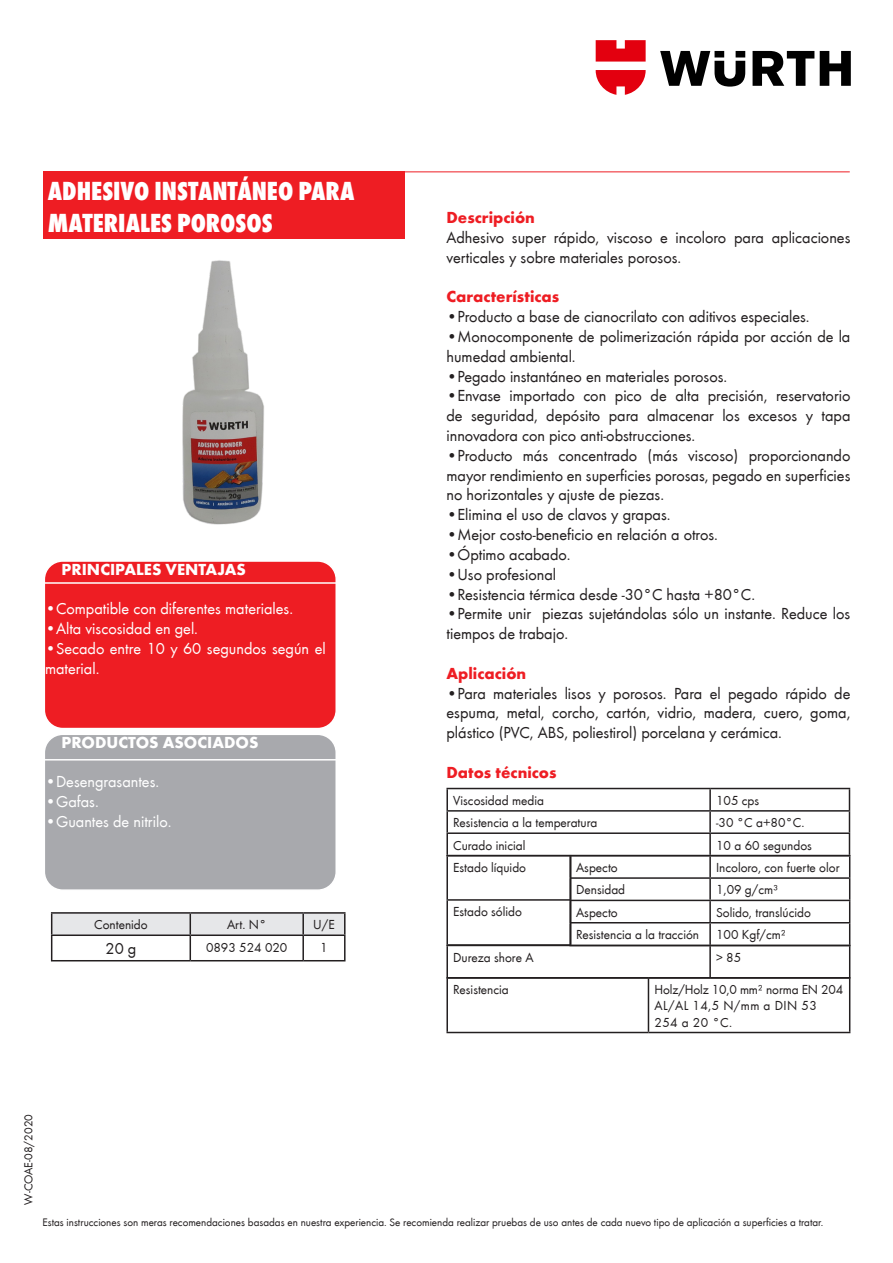
<style>
.page{position:relative;width:893px;height:1263px;background:#fff}
.page>*{position:absolute;margin:0;border:0;box-sizing:border-box;transform-origin:0 0}
.t1{font:800 condensed 27px/32.4px "Wuerth";color:#fff}
.t2{font:16.5px/19.8px "Wuerth";color:#231f20}
.t3{font:16.5px/19.8px "Wuerth";color:#fff}
.t4{font:700 16.5px "Wuerth";color:#ee1d23}
.t5{font:700 16.5px "Wuerth";color:#fff}
.t6{font:13.5px "Wuerth";color:#231f20}
.t7{font:13.5px/16.2px "Wuerth";letter-spacing:.03em;color:#231f20}
.t8{font:12px "Wuerth";color:#231f20}
.t9{font:11.25px "Wuerth";color:#231f20}
</style>
<div class="page">
<div style="left:43px;top:172px;width:362px;height:67px;background:#ee1d23"></div>
<hr style="left:358px;top:171px;width:492px;height:1px;background:#ee1d23">
<svg style="left:660px;top:51px;width:191px;height:36px"></svg>
<svg style="left:596px;top:40px;width:50px;height:55px"></svg>
<div style="left:44px;top:734px;width:292px;height:156px;background:#a8a9ad;border-radius:18px"></div>
<div style="left:44px;top:733px;width:293px;height:158px;border:2px solid #fff;border-radius:18px"></div>
<hr style="left:44px;top:759px;width:293px;height:1px;background:#fff">
<div style="left:44px;top:561px;width:292px;height:167px;background:#ee1d23;border-radius:18px"></div>
<div style="left:44px;top:560px;width:293px;height:169px;border:2px solid #fff;border-radius:18px"></div>
<hr style="left:44px;top:582px;width:293px;height:2px;background:#fff">
<hr style="left:446px;top:788px;width:264px;height:1px;background:#231f20">
<hr style="left:446px;top:789px;width:2px;height:21px;background:#231f20">
<hr style="left:710px;top:788px;width:140px;height:1px;background:#231f20">
<hr style="left:709px;top:789px;width:2px;height:21px;background:#231f20">
<hr style="left:446px;top:810px;width:264px;height:2px;background:#231f20">
<hr style="left:446px;top:812px;width:2px;height:20px;background:#231f20">
<hr style="left:710px;top:810px;width:140px;height:2px;background:#231f20">
<hr style="left:709px;top:812px;width:2px;height:20px;background:#231f20">
<hr style="left:446px;top:832px;width:264px;height:2px;background:#231f20">
<hr style="left:446px;top:834px;width:2px;height:21px;background:#231f20">
<hr style="left:710px;top:832px;width:140px;height:2px;background:#231f20">
<hr style="left:709px;top:834px;width:2px;height:21px;background:#231f20">
<hr style="left:569px;top:855px;width:141px;height:1px;background:#231f20">
<hr style="left:569px;top:856px;width:2px;height:21px;background:#231f20">
<hr style="left:710px;top:855px;width:140px;height:1px;background:#231f20">
<hr style="left:709px;top:856px;width:2px;height:21px;background:#231f20">
<hr style="left:569px;top:877px;width:141px;height:2px;background:#231f20">
<hr style="left:569px;top:879px;width:2px;height:21px;background:#231f20">
<hr style="left:710px;top:877px;width:140px;height:2px;background:#231f20">
<hr style="left:709px;top:879px;width:2px;height:21px;background:#231f20">
<hr style="left:569px;top:900px;width:141px;height:1px;background:#231f20">
<hr style="left:569px;top:901px;width:2px;height:21px;background:#231f20">
<hr style="left:710px;top:900px;width:140px;height:1px;background:#231f20">
<hr style="left:709px;top:901px;width:2px;height:21px;background:#231f20">
<hr style="left:569px;top:922px;width:141px;height:1px;background:#231f20">
<hr style="left:569px;top:923px;width:2px;height:22px;background:#231f20">
<hr style="left:710px;top:922px;width:140px;height:1px;background:#231f20">
<hr style="left:709px;top:923px;width:2px;height:22px;background:#231f20">
<svg style="left:849px;top:789px;width:1px;height:156px"></svg>
<hr style="left:446px;top:978px;width:2px;height:54px;background:#231f20">
<hr style="left:648px;top:978px;width:1px;height:54px;background:#231f20">
<hr style="left:849px;top:978px;width:1px;height:54px;background:#231f20">
<hr style="left:446px;top:1032px;width:202px;height:1px;background:#231f20">
<hr style="left:648px;top:1032px;width:202px;height:1px;background:#231f20">
<hr style="left:446px;top:855px;width:125px;height:1px;background:#231f20">
<hr style="left:446px;top:856px;width:2px;height:43px;background:#231f20">
<hr style="left:446px;top:899px;width:125px;height:2px;background:#231f20">
<hr style="left:446px;top:901px;width:2px;height:43px;background:#231f20">
<hr style="left:446px;top:944px;width:125px;height:2px;background:#231f20">
<hr style="left:51px;top:912px;width:139px;height:2px;background:#231f20">
<hr style="left:190px;top:912px;width:113px;height:2px;background:#231f20">
<hr style="left:303px;top:912px;width:43px;height:2px;background:#231f20">
<hr style="left:344px;top:914px;width:2px;height:20px;background:#231f20">
<svg style="left:51px;top:913px;width:294px;height:47px"></svg>
<hr style="left:303px;top:934px;width:43px;height:2px;background:#231f20">
<hr style="left:302px;top:936px;width:2px;height:24px;background:#231f20">
<hr style="left:344px;top:936px;width:2px;height:24px;background:#231f20">
<hr style="left:51px;top:960px;width:139px;height:1px;background:#231f20">
<hr style="left:190px;top:960px;width:113px;height:1px;background:#231f20">
<hr style="left:303px;top:960px;width:43px;height:1px;background:#231f20">
<img style="left:182px;top:260px;width:82px;height:265px">
<hr style="left:446px;top:945px;width:264px;height:1px;background:#231f20">
<hr style="left:446px;top:946px;width:2px;height:31px;background:#231f20">
<hr style="left:710px;top:945px;width:140px;height:1px;background:#231f20">
<hr style="left:709px;top:946px;width:2px;height:31px;background:#231f20">
<hr style="left:849px;top:946px;width:1px;height:31px;background:#231f20">
<hr style="left:446px;top:977px;width:264px;height:2px;background:#231f20">
<hr style="left:710px;top:977px;width:140px;height:2px;background:#231f20">
<p class="t1" style="left:48px;top:173px;width:308px">ADHESIVO INSTANTÁNEO PARA<br>MATERIALES POROSOS</p>
<p class="t5" style="left:62px;top:557px;width:186px">PRINCIPALES VENTAJAS</p>
<p class="t3" style="left:45px;top:598px;width:249px">•Compatible con diferentes materiales.</p>
<p class="t3" style="left:45px;top:618px;width:154px">•Alta viscosidad en gel.</p>
<p class="t3" style="left:45px;top:637px;width:282px">•Secado entre 10 y 60 segundos según el material.</p>
<p class="t5" style="left:62px;top:730px;width:198px">PRODUCTOS ASOCIADOS</p>
<p class="t3" style="left:45px;top:771px;width:116px">•Desengrasantes.</p>
<p class="t3" style="left:45px;top:791px;width:55px">•Gafas.</p>
<p class="t3" style="left:45px;top:811px;width:128px">•Guantes de nitrilo.</p>
<p class="t6" style="left:94px;top:915px;width:55px">Contenido</p>
<p class="t6" style="left:227px;top:915px;width:41px">Art. N°</p>
<p class="t6" style="left:313px;top:915px;width:23px">U/E</p>
<p class="t2" style="left:106px;top:938px;width:32px">20 g</p>
<p class="t6" style="left:206px;top:938px;width:83px">0893 524 020</p>
<p class="t6" style="left:320px;top:938px;width:9px">1</p>
<p class="t4" style="left:446px;top:206px;width:90px">Descripción</p>
<p class="t2" style="left:446px;top:227px;width:405px">Adhesivo super rápido, viscoso e incoloro para aplicaciones verticales y sobre materiales porosos.</p>
<p class="t4" style="left:446px;top:285px;width:114px">Características</p>
<p class="t2" style="left:446px;top:306px;width:365px">•Producto a base de cianocrilato con aditivos especiales.</p>
<p class="t2" style="left:446px;top:326px;width:405px">•Monocomponente de polimerización rápida por acción de la humedad ambiental.</p>
<p class="t2" style="left:446px;top:365px;width:282px">•Pegado instantáneo en materiales porosos.</p>
<p class="t2" style="left:446px;top:385px;width:405px;text-align:justify">•Envase importado con pico de alta precisión, reservatorio de seguridad, depósito para almacenar los excesos y tapa innovadora con pico anti-obstrucciones.</p>
<p class="t2" style="left:446px;top:445px;width:405px;text-align:justify">•Producto más concentrado (más viscoso) proporcionando mayor rendimiento en superficies porosas, pegado en superficies no horizontales y ajuste de piezas.</p>
<p class="t2" style="left:446px;top:504px;width:226px">•Elimina el uso de clavos y grapas.</p>
<p class="t2" style="left:446px;top:524px;width:273px">•Mejor costo-beneficio en relación a otros.</p>
<p class="t2" style="left:446px;top:544px;width:126px">•Óptimo acabado.</p>
<p class="t2" style="left:446px;top:563px;width:111px">•Uso profesional</p>
<p class="t2" style="left:446px;top:583px;width:310px">•Resistencia térmica desde -30°C hasta +80°C.</p>
<p class="t2" style="left:446px;top:603px;width:405px">•Permite unir piezas sujetándolas sólo un instante. Reduce los tiempos de trabajo.</p>
<p class="t4" style="left:446px;top:661px;width:81px">Aplicación</p>
<p class="t2" style="left:446px;top:682px;width:405px;text-align:justify">•Para materiales lisos y porosos. Para el pegado rápido de espuma, metal, corcho, cartón, vidrio, madera, cuero, goma, plástico (PVC, ABS, poliestirol) porcelana y cerámica.</p>
<p class="t4" style="left:446px;top:760px;width:112px">Datos técnicos</p>
<p class="t6" style="left:453px;top:791px;width:92px">Viscosidad media</p>
<p class="t6" style="left:716px;top:791px;width:45px">105 cps</p>
<p class="t6" style="left:453px;top:813px;width:146px">Resistencia a la temperatura</p>
<p class="t6" style="left:716px;top:813px;width:90px">-30 °C a+80°C.</p>
<p class="t6" style="left:453px;top:836px;width:74px">Curado inicial</p>
<p class="t6" style="left:716px;top:836px;width:97px">10 a 60 segundos</p>
<p class="t6" style="left:576px;top:858px;width:43px">Aspecto</p>
<p class="t6" style="left:716px;top:858px;width:125px">Incoloro, con fuerte olor</p>
<p class="t6" style="left:576px;top:881px;width:51px">Densidad</p>
<p class="t6" style="left:716px;top:881px;width:64px">1,09 g/cm³</p>
<p class="t6" style="left:576px;top:903px;width:43px">Aspecto</p>
<p class="t6" style="left:716px;top:903px;width:96px">Solido, translúcido</p>
<p class="t6" style="left:576px;top:925px;width:124px">Resistencia a la tracción</p>
<p class="t6" style="left:716px;top:925px;width:72px">100 Kgf/cm²</p>
<p class="t6" style="left:453px;top:858px;width:74px">Estado líquido</p>
<p class="t6" style="left:453px;top:902px;width:70px">Estado sólido</p>
<p class="t6" style="left:453px;top:948px;width:82px">Dureza shore A</p>
<p class="t6" style="left:716px;top:948px;width:27px">&gt; 85</p>
<p class="t6" style="left:453px;top:980px;width:57px">Resistencia</p>
<p class="t6" style="left:654px;top:980px;width:190px">Holz/Holz 10,0 mm² norma EN 204</p>
<p class="t7" style="left:654px;top:997px;width:164px">AL/AL 14,5 N/mm a DIN 53<br>254 a 20 °C.</p>
<p class="t8" style="left:20px;top:1205px;width:92px;rotate:-90deg">W-COAE-08/2020</p>
<p class="t9" style="left:43px;top:1214px;width:782px">Estas instrucciones son meras recomendaciones basadas en nuestra experiencia. Se recomienda realizar pruebas de uso antes de cada nuevo tipo de aplicación a superficies a tratar.</p>
</div>
